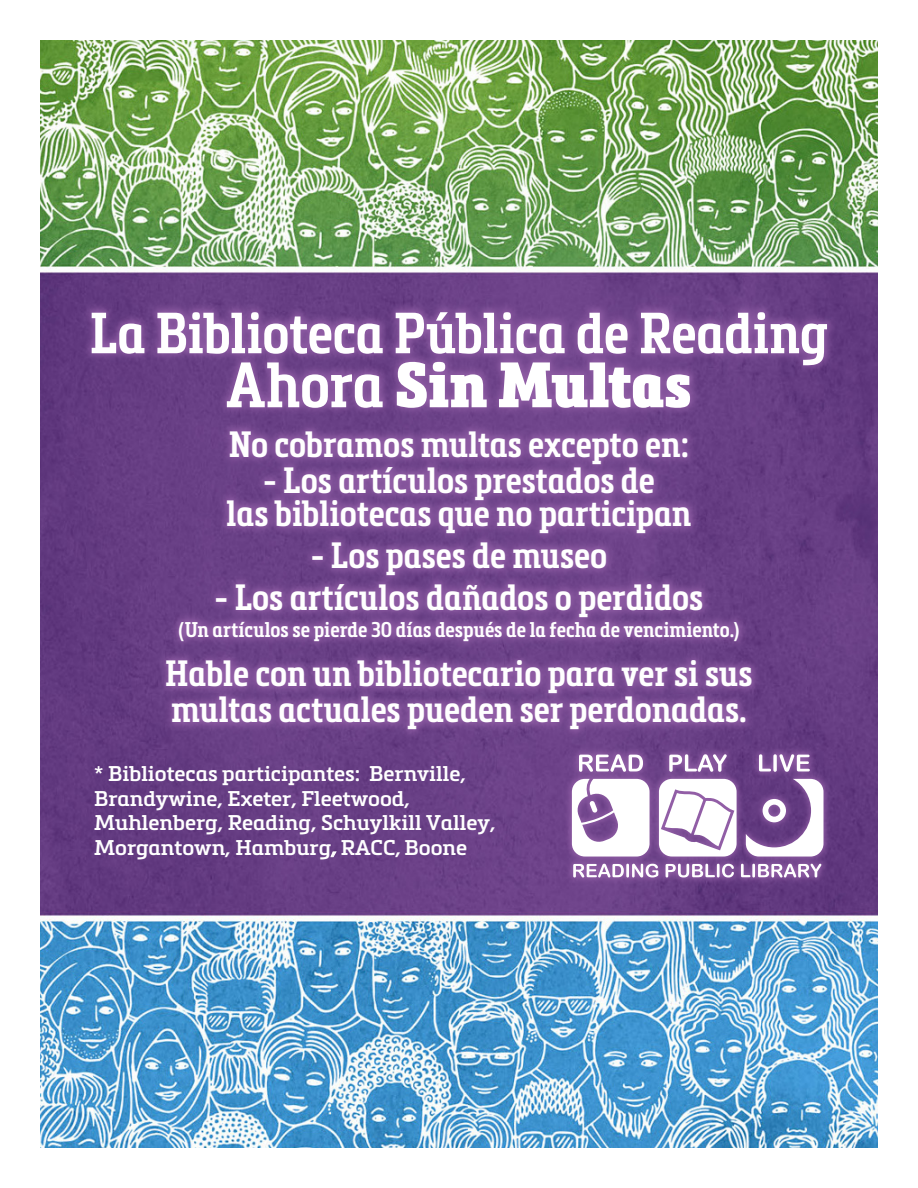
<style>
.page{position:relative;width:918px;height:1188px;background:#fff}
.page>*{position:absolute;margin:0;border:0;box-sizing:border-box;transform-origin:0 0}
.t1{font:900 63px "Metronic Slab Narrow";letter-spacing:-.005em;color:#fff}
.t2{font:600 57px "Metronic Slab Narrow";letter-spacing:-.005em;color:#fff}
.t3{font:600 36px/33px "Metronic Slab Narrow";color:#fff;text-align:center}
.t4{font:600 21px/24.5px "Metronic Slab Pro";color:#fff}
.t5{font:600 21px "Metronic Slab Narrow";color:#fff}
.s1{font-weight:600}
</style>
<div class="page">
<img style="left:40px;top:40px;width:838px;height:1108px">
<div style="left:82px;top:302px;width:755px;height:438px;background:#9460a8;opacity:.96"></div>
<div style="left:564px;top:747px;width:267px;height:138px;background:#9460a8;opacity:.96"></div>
<svg style="left:579px;top:754px;width:64px;height:18px"></svg>
<svg style="left:573px;top:864px;width:85px;height:13px"></svg>
<svg style="left:666px;top:864px;width:68px;height:13px"></svg>
<svg style="left:741px;top:864px;width:80px;height:13px"></svg>
<svg style="left:669px;top:754px;width:58px;height:18px"></svg>
<svg style="left:759px;top:754px;width:51px;height:18px"></svg>
<svg style="left:746px;top:779px;width:77px;height:78px"></svg>
<svg style="left:659px;top:779px;width:78px;height:78px"></svg>
<svg style="left:572px;top:779px;width:78px;height:78px"></svg>
<p class="t2" style="left:90px;top:298px;width:740px">La Biblioteca Pública de Reading</p>
<p class="t1" style="left:226px;top:346px;width:467px"><span class="s1">Ahora</span> Sin Multas</p>
<p class="t3" style="left:229px;top:427px;width:462px">No cobramos multas excepto en:</p>
<p class="t3" style="left:227px;top:463px;width:466px">- Los artículos prestados de<br>las bibliotecas que no participan</p>
<p class="t3" style="left:311px;top:539px;width:298px">- Los pases de museo</p>
<p class="t3" style="left:215px;top:581px;width:490px">- Los artículos dañados o perdidos</p>
<p class="t5" style="left:179px;top:616px;width:562px">(Un artículos se pierde 30 días después de la fecha de vencimiento.)</p>
<p class="t3" style="left:165px;top:655px;width:589px;line-height:36px;text-align:left">Hable con un bibliotecario para ver si sus multas actuales pueden ser perdonadas.</p>
<p class="t4" style="left:94px;top:761px;width:403px">* Bibliotecas participantes: Bernville, Brandywine, Exeter, Fleetwood, Muhlenberg, Reading, Schuylkill Valley, Morgantown, Hamburg, RACC, Boone</p>
</div>
